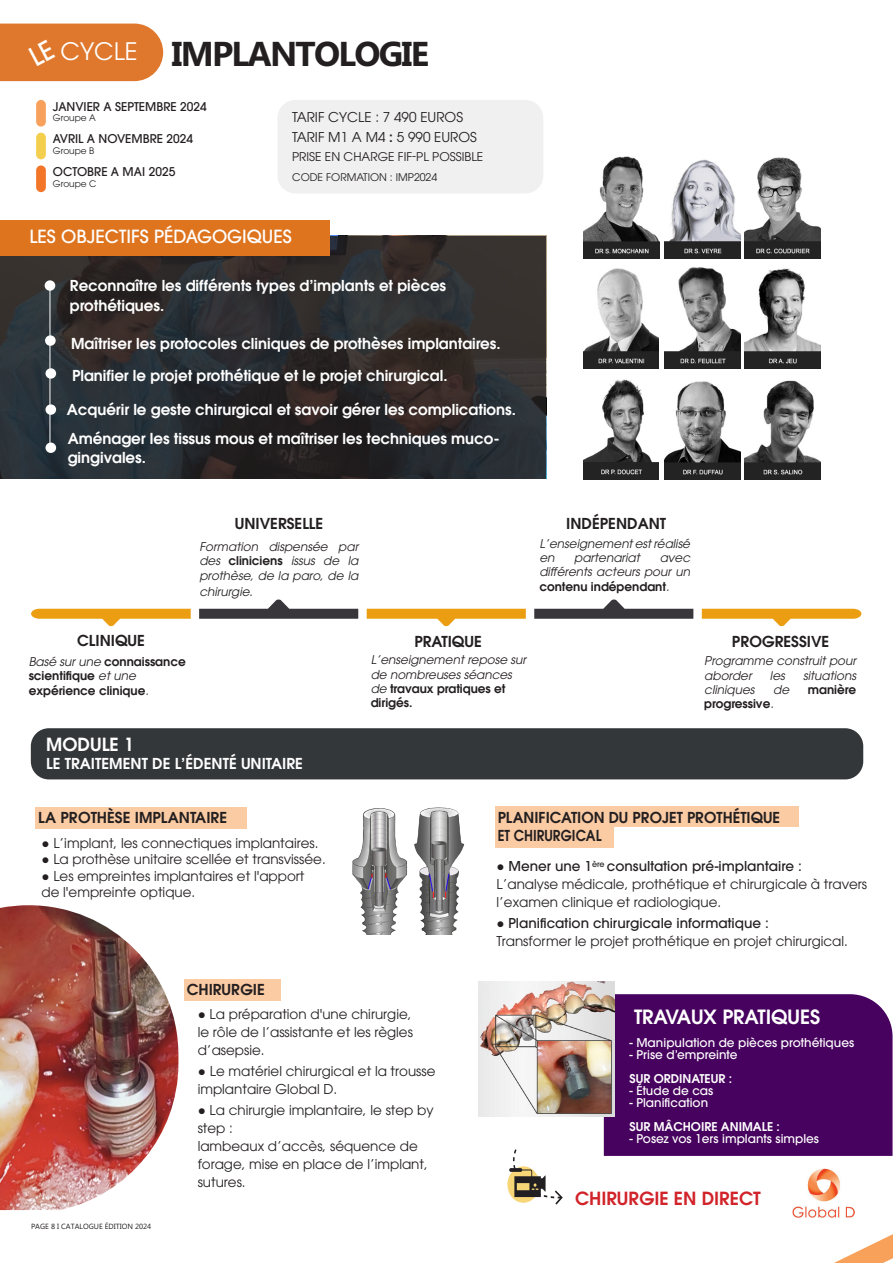
<style>
.page{position:relative;width:893px;height:1263px;background:#fff}
.page>*{position:absolute;margin:0;border:0;box-sizing:border-box;transform-origin:0 0}
.sous-titres{font:700 34.5px "Microsoft Phags Pa";letter-spacing:-.05em;color:#231f20}
.t1{font:24px "ITC Avant Garde Std";color:#fff}
.t2{font:600 19.5px "ITC Avant Garde Std";color:#fff}
.t3{font:500 18px "ITC Avant Garde Std";color:#fff}
.texte_de_labeur{font:600 18px "ITC Avant Garde Std";color:#d1232a}
.sous-titres-2{font:600 18px "ITC Avant Garde Std";color:#fff}
.sous-titres-3{font:600 15px/19.5px "ITC Avant Garde Std";color:#fff}
.texte_de_labeur-2{font:600 15px "ITC Avant Garde Std";color:#231f20}
.texte_de_labeur-3{font:600 15px "ITC Avant Garde Std";color:#231f20;scale:.88 1}
.texte_de_labeur-4{font:13.5px/18px "ITC Avant Garde Std";color:#231f20}
.t4{font:italic 12px/14.4px "ITC Avant Garde Std";color:#231f20}
.t5{font:500 12px "ITC Avant Garde Std";color:#fff}
.t6{font:600 12px/14.4px "ITC Avant Garde Std";color:#231f20}
.t7{font:500 12px "ITC Avant Garde Std";color:#231f20}
.t8{font:600 12px "ITC Avant Garde Std";color:#fff}
.texte_de_labeur-5{font:12px "ITC Avant Garde Std";color:#231f20}
.texte_de_labeur-6{font:10.5px "ITC Avant Garde Std";color:#231f20}
.t9{font:9px "ITC Avant Garde Std";color:#231f20}
.t10{font:7.5px "Microsoft Phags Pa";color:#231f20}
.s1{font-weight:600}
.s2{font-weight:600;font-style:normal}
.s3{font-style:normal}
.s4{font-weight:400;font-style:italic}
.s5{font-family:"Arial Narrow"}
.s6{font-weight:500}
</style>
<div class="page">
<div style="left:495px;top:827px;width:119px;height:21px;background:#fbcba4"></div>
<div style="left:31px;top:728px;width:832px;height:51px;background:#33373a;border-radius:18px"></div>
<img style="left:352px;top:808px;width:56px;height:127px">
<div style="left:604px;top:994px;width:288px;height:162px;background:#47015e"></div>
<div style="left:185px;top:979px;width:96px;height:21px;background:#fbcba4"></div>
<div style="left:495px;top:807px;width:303px;height:20px;background:#fbcba4"></div>
<div style="left:35px;top:807px;width:212px;height:21px;background:#fbcba4"></div>
<svg style="left:0;top:236px;width:546px;height:242px;background:#2d2c2e"></svg>
<div style="left:277px;top:100px;width:266px;height:94px;background:#f0f0f0;border-radius:18px"></div>
<div style="left:0;top:220px;width:329px;height:35px;background:#de741e"></div>
<div style="left:45px;top:280px;width:10px;height:11px;background:#fff;border-radius:50%"></div>
<div style="left:45px;top:335px;width:11px;height:11px;background:#fff;border-radius:50%"></div>
<div style="left:45px;top:368px;width:11px;height:11px;background:#fff;border-radius:50%"></div>
<div style="left:45px;top:404px;width:11px;height:11px;background:#fff;border-radius:50%"></div>
<div style="left:45px;top:442px;width:11px;height:11px;background:#fff;border-radius:50%"></div>
<hr style="left:50px;top:286px;width:1px;height:162px;background:#fff">
<svg style="left:31px;top:609px;width:160px;height:17px"></svg>
<svg style="left:199px;top:599px;width:159px;height:20px"></svg>
<svg style="left:534px;top:599px;width:159px;height:20px"></svg>
<svg style="left:367px;top:609px;width:159px;height:17px"></svg>
<svg style="left:702px;top:609px;width:159px;height:17px"></svg>
<div style="left:36px;top:100px;width:10px;height:27px;background:#f8a15c;border-radius:5px"></div>
<div style="left:36px;top:133px;width:10px;height:26px;background:#f4ce4d;border-radius:5px"></div>
<div style="left:36px;top:165px;width:10px;height:27px;background:#f37528;border-radius:5px"></div>
<img style="left:583px;top:157px;width:77px;height:102px">
<img style="left:664px;top:159px;width:76px;height:100px">
<img style="left:664px;top:267px;width:76px;height:102px">
<img style="left:745px;top:267px;width:76px;height:102px">
<img style="left:583px;top:268px;width:76px;height:101px">
<img style="left:583px;top:379px;width:76px;height:100px">
<img style="left:745px;top:157px;width:76px;height:102px">
<img style="left:664px;top:381px;width:77px;height:98px">
<img style="left:479px;top:981px;width:136px;height:135px">
<img style="left:0;top:905px;width:178px;height:305px">
<svg style="left:507px;top:1166px;width:32px;height:37px"></svg>
<svg style="left:509px;top:1149px;width:54px;height:55px"></svg>
<img style="left:414px;top:807px;width:51px;height:128px">
<img style="left:792px;top:1169px;width:48px;height:49px">
<img style="left:744px;top:380px;width:77px;height:99px">
<svg style="left:814px;top:1195px;width:79px;height:68px"></svg>
<div style="left:0;top:24px;width:163px;height:57px;background:#df782d"></div>
<p class="t1" style="left:61px;top:37px;width:79px">CYCLE</p>
<p class="sous-titres" style="left:172px;top:29px;width:259px">IMPLANTOLOGIE</p>
<p class="t7" style="left:53px;top:98px;width:156px">JANVIER A SEPTEMBRE 2024</p>
<p class="t9" style="left:53px;top:112px;width:45px">Groupe A</p>
<p class="t7" style="left:53px;top:131px;width:142px">AVRIL A NOVEMBRE 2024</p>
<p class="t9" style="left:53px;top:145px;width:43px">Groupe B</p>
<p class="t7" style="left:53px;top:164px;width:124px">OCTOBRE A MAI 2025</p>
<p class="t9" style="left:53px;top:178px;width:45px">Groupe C</p>
<p class="texte_de_labeur-4" style="left:292px;top:108px;width:172px">TARIF CYCLE : 7 490 EUROS</p>
<p class="texte_de_labeur-4" style="left:292px;top:128px;width:186px">TARIF M1 A M4 <span class="s1">:</span> 5 990 EUROS</p>
<p class="texte_de_labeur-5" style="left:292px;top:149px;width:193px">PRISE EN CHARGE FIF-PL POSSIBLE</p>
<p class="texte_de_labeur-6" style="left:292px;top:170px;width:147px">CODE FORMATION : IMP2024</p>
<p class="t3" style="left:30px;top:225px;width:264px">LES OBJECTIFS PÉDAGOGIQUES</p>
<p class="sous-titres-3" style="left:70px;top:276px;width:378px">Reconnaître les différents types d’implants et pièces prothétiques.</p>
<p class="sous-titres-3" style="left:71px;top:333px;width:431px">Maîtriser les protocoles cliniques de prothèses implantaires.</p>
<p class="sous-titres-3" style="left:72px;top:366px;width:377px">Planifier le projet prothétique et le projet chirurgical.</p>
<p class="sous-titres-3" style="left:67px;top:399px;width:451px">Acquérir le geste chirurgical et savoir gérer les complications.</p>
<p class="sous-titres-3" style="left:68px;top:428px;width:434px">Aménager les tissus mous et maîtriser les techniques muco&shy;gingivales.</p>
<p class="texte_de_labeur-2" style="left:235px;top:514px;width:90px">UNIVERSELLE</p>
<p class="t4" style="left:199px;top:539px;width:160px;text-align:justify">Formation dispensée par des <span class="s2">cliniciens</span> issus de la prothèse, de la paro, de la</p>
<p class="t4" style="left:199px;top:584px;width:55px">chirurgie<span class="s3">.</span></p>
<p class="texte_de_labeur-2" style="left:566px;top:514px;width:101px">INDÉPENDANT</p>
<p class="t4" style="left:539px;top:536px;width:152px">L’enseignement est réalisé en</p>
<p class="t4" style="left:574px;top:550px;width:67px">partenariat</p>
<p class="t4" style="left:539px;top:550px;width:152px;text-align:justify;text-indent:120px">avec différents acteurs pour un <span class="s2">contenu indépendant</span>.</p>
<p class="texte_de_labeur-2" style="left:77px;top:631px;width:69px">CLINIQUE</p>
<p class="t6" style="left:29px;top:654px;width:159px"><span class="s4">Basé sur une</span> connaissance scientifique <span class="s4">et une </span>expérience clinique<span class="s4">.</span></p>
<p class="sous-titres-2" style="left:46px;top:732px;width:89px">MODULE 1</p>
<p class="sous-titres-3" style="left:46px;top:753px;width:258px">LE TRAITEMENT DE L’ÉDENTÉ UNITAIRE</p>
<p class="texte_de_labeur-2" style="left:38px;top:808px;width:190px">LA PROTHÈSE IMPLANTAIRE</p>
<p class="texte_de_labeur-4" style="left:41px;top:833px;width:279px"><span class="s5">●</span> L’implant, les connectiques implantaires.</p>
<p class="texte_de_labeur-4" style="left:41px;top:850px;width:286px"><span class="s5">●</span> La prothèse unitaire scellée et transvissée.</p>
<p class="texte_de_labeur-4" style="left:41px;top:867px;width:265px;line-height:16.5px"><span class="s5">●</span> Les empreintes implantaires et l'apport de l'empreinte optique.</p>
<p class="texte_de_labeur-2" style="left:187px;top:979px;width:80px">CHIRURGIE</p>
<p class="texte_de_labeur-2" style="left:414px;top:632px;width:69px">PRATIQUE</p>
<p class="texte_de_labeur-2" style="left:732px;top:631px;width:99px">PROGRESSIVE</p>
<p class="t4" style="left:704px;top:653px;width:153px">Programme construit pour aborder</p>
<p class="t4" style="left:371px;top:652px;width:157px">L’enseignement repose sur de nombreuses séances de <span class="s2">travaux pratiques et dirigés.</span></p>
<p class="t4" style="left:770px;top:668px;width:16px">les</p>
<p class="t4" style="left:803px;top:668px;width:54px">situations</p>
<p class="t4" style="left:704px;top:682px;width:52px">cliniques</p>
<p class="t4" style="left:773px;top:682px;width:18px">de</p>
<p class="t6" style="left:808px;top:682px;width:50px">manière</p>
<p class="t6" style="left:704px;top:697px;width:71px">progressive<span class="s4">.</span></p>
<p class="texte_de_labeur-2" style="left:498px;top:808px;width:284px">PLANIFICATION DU PROJET PROTHÉTIQUE</p>
<p class="texte_de_labeur-3" style="left:498px;top:826px;width:120px">ET CHIRURGICAL</p>
<p class="texte_de_labeur-4" style="left:496px;top:857px;width:372px"><span class="s5">●</span> <span class="s6">Mener une 1</span><sup>ère</sup> <span class="s6">consultation pré-implantaire :<br></span>L’analyse médicale, prothétique et chirurgicale à travers l’examen clinique et radiologique.</p>
<p class="texte_de_labeur-4" style="left:496px;top:914px;width:353px"><span class="s5">●</span> <span class="s6">Planification chirurgicale informatique :<br></span>Transformer le projet prothétique en projet chirurgical.</p>
<p class="t10" style="left:31px;top:1221px;width:122px">PAGE 8 I CATALOGUE ÉDITION 2024</p>
<p class="texte_de_labeur-4" style="left:198px;top:1005px;width:217px;text-align:justify"><span class="s5">●</span> La préparation d'une chirurgie, le rôle de l’assistante et les règles d’asepsie.</p>
<p class="texte_de_labeur-4" style="left:198px;top:1062px;width:239px"><span class="s5">●</span> Le matériel chirurgical et la trousse implantaire Global D.</p>
<p class="texte_de_labeur-4" style="left:198px;top:1101px;width:237px"><span class="s5">●</span> La chirurgie implantaire, le step by step :</p>
<p class="texte_de_labeur-4" style="left:198px;top:1137px;width:232px">lambeaux d’accès, séquence de forage, mise en place de l’implant, sutures.</p>
<p class="t2" style="left:634px;top:1004px;width:188px">TRAVAUX PRATIQUES</p>
<p class="t5" style="left:629px;top:1035px;width:226px">- Manipulation de pièces prothétiques</p>
<p class="t5" style="left:629px;top:1047px;width:110px">- Prise d’empreinte</p>
<p class="t8" style="left:629px;top:1071px;width:104px">SUR ORDINATEUR :</p>
<p class="t5" style="left:629px;top:1083px;width:85px">- Étude de cas</p>
<p class="t5" style="left:629px;top:1095px;width:80px">- Planification</p>
<p class="t8" style="left:629px;top:1119px;width:152px">SUR MÂCHOIRE ANIMALE :</p>
<p class="t5" style="left:629px;top:1131px;width:191px">- Posez vos 1ers implants simples</p>
<p class="texte_de_labeur" style="left:575px;top:1186px;width:187px">CHIRURGIE EN DIRECT</p>
</div>
